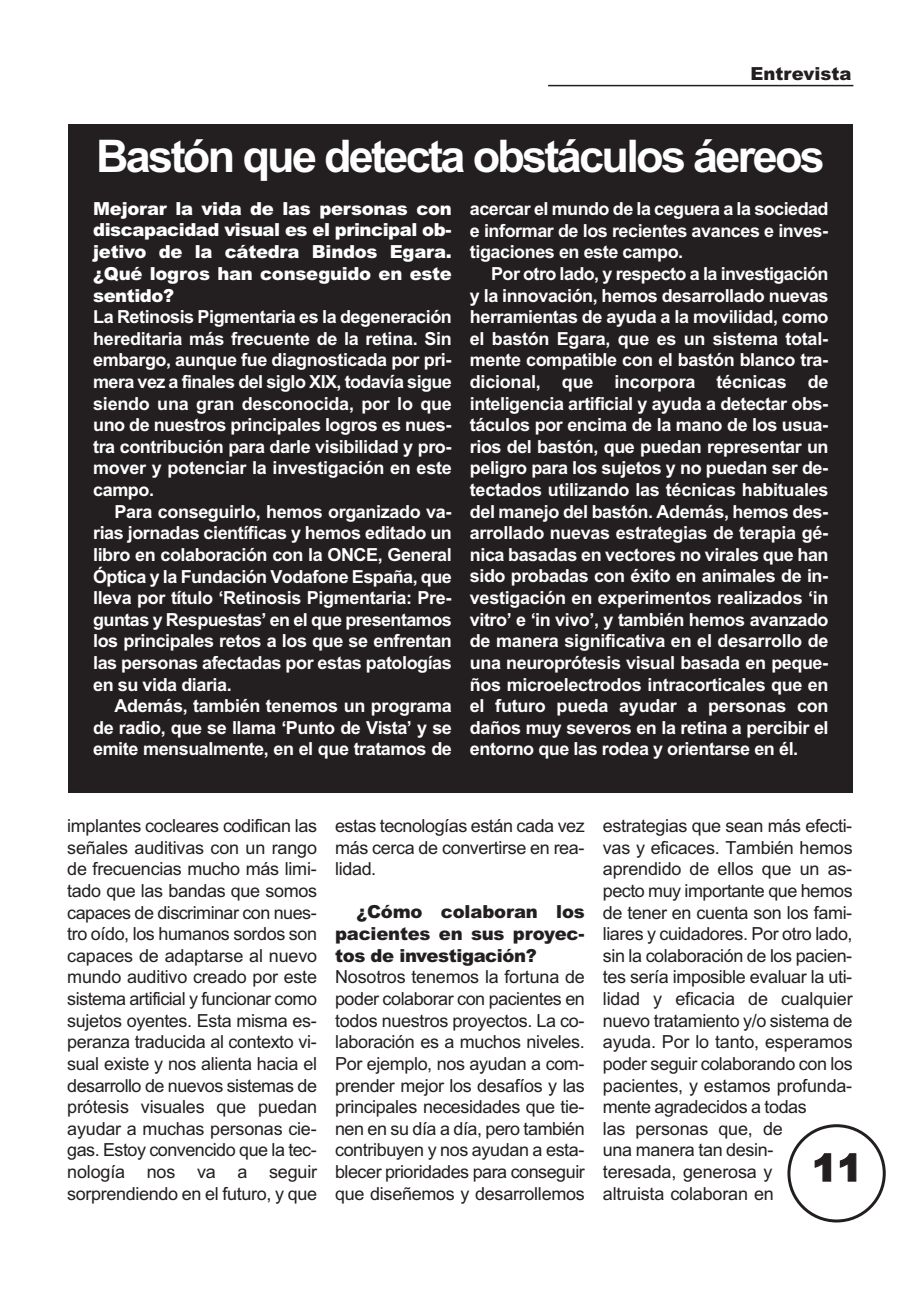
<style>
.page{position:relative;width:919px;height:1289px;background:#fff}
.page>*{position:absolute;margin:0;border:0;box-sizing:border-box;transform-origin:0 0}
.t1{font:700 45px "Arial";letter-spacing:-.06em;color:#fff}
.t2{font:900 37.5px "Arial";color:#231f20}
.t3{font:700 18px/21.6px "Arial";letter-spacing:-.025em;color:#fff;text-align:justify}
.t4{font:18px/21.6px "Arial";letter-spacing:-.02em;color:#231f20;text-align:justify}
.t5{font:900 18px/21.6px "Arial";letter-spacing:-.015em;color:#fff;text-align:justify}
.t6{font:900 18px/21.6px "Arial";letter-spacing:-.01em;color:#231f20;text-align:justify}
</style>
<div class="page">
<div style="left:68px;top:124px;width:784px;height:669px;background:#231f20"></div>
<svg style="left:787px;top:1124px;width:98px;height:98px"></svg>
<hr style="left:548px;top:85px;width:305px;height:1px;background:#231f20">
<p class="t6" style="left:750px;top:63px;width:102px">Entrevista</p>
<h1 class="t1" style="left:96px;top:130px;width:730px">Bastón que detecta obstáculos áereos</h1>
<p class="t5" style="left:93px;top:198px;width:360px">Mejorar la vida de las personas con discapacidad visual es el principal ob&shy;jetivo de la cátedra Bindos Egara. ¿Qué logros han conseguido en este sentido?</p>
<p class="t3" style="left:93px;top:306px;width:360px">La Retinosis Pigmentaria es la degeneración hereditaria más frecuente de la retina. Sin embargo, aunque fue diagnosticada por pri&shy;mera vez a finales del siglo XIX, todavía sigue siendo una gran desconocida, por lo que uno de nuestros principales logros es nues&shy;tra contribución para darle visibilidad y pro&shy;mover y potenciar la investigación en este campo.</p>
<p class="t3" style="left:93px;top:500px;width:360px;text-indent:21px">Para conseguirlo, hemos organizado va&shy;rias jornadas científicas y hemos editado un libro en colaboración con la ONCE, General Óptica y la Fundación Vodafone España, que lleva por título ‘Retinosis Pigmentaria: Pre&shy;guntas y Respuestas’ en el que presentamos los principales retos a los que se enfrentan las personas afectadas por estas patologías en su vida diaria.</p>
<p class="t3" style="left:93px;top:695px;width:360px;text-indent:21px">Además, también tenemos un programa de radio, que se llama ‘Punto de Vista’ y se emite mensualmente, en el que tratamos de</p>
<p class="t3" style="left:470px;top:198px;width:360px">acercar el mundo de la ceguera a la sociedad e informar de los recientes avances e inves&shy;tigaciones en este campo.</p>
<p class="t3" style="left:470px;top:263px;width:360px;text-indent:21px">Por otro lado, y respecto a la investigación y la innovación, hemos desarrollado nuevas herramientas de ayuda a la movilidad, como el bastón Egara, que es un sistema total&shy;mente compatible con el bastón blanco tra&shy;dicional, que incorpora técnicas de inteligencia artificial y ayuda a detectar obs&shy;táculos por encima de la mano de los usua&shy;rios del bastón, que puedan representar un peligro para los sujetos y no puedan ser de&shy;tectados utilizando las técnicas habituales del manejo del bastón. Además, hemos des&shy;arrollado nuevas estrategias de terapia gé&shy;nica basadas en vectores no virales que han sido probadas con éxito en animales de in&shy;vestigación en experimentos realizados ‘in vitro’ e ‘in vivo’, y también hemos avanzado de manera significativa en el desarrollo de una neuroprótesis visual basada en peque&shy;ños microelectrodos intracorticales que en el futuro pueda ayudar a personas con daños muy severos en la retina a percibir el entorno que las rodea y orientarse en él.</p>
<p class="t4" style="left:67px;top:815px;width:251px">implantes cocleares codifican las señales auditivas con un rango de frecuencias mucho más limi&shy;tado que las bandas que somos capaces de discriminar con nues&shy;tro oído, los humanos sordos son capaces de adaptarse al nuevo mundo auditivo creado por este sistema artificial y funcionar como sujetos oyentes. Esta misma es&shy;peranza traducida al contexto vi&shy;sual existe y nos alienta hacia el desarrollo de nuevos sistemas de prótesis visuales que puedan ayudar a muchas personas cie&shy;gas. Estoy convencido que la tec&shy;nología nos va a seguir sorprendiendo en el futuro, y que</p>
<p class="t4" style="left:335px;top:815px;width:251px">estas tecnologías están cada vez más cerca de convertirse en rea&shy;lidad.</p>
<p class="t6" style="left:335px;top:901px;width:251px;text-indent:21px">¿Cómo colaboran los pacientes en sus proyec&shy;tos de investigación?</p>
<p class="t4" style="left:335px;top:966px;width:251px">Nosotros tenemos la fortuna de poder colaborar con pacientes en todos nuestros proyectos. La co&shy;laboración es a muchos niveles.<br>Por ejemplo, nos ayudan a com&shy;prender mejor los desafíos y las principales necesidades que tie&shy;nen en su día a día, pero también contribuyen y nos ayudan a esta&shy;blecer prioridades para conseguir que diseñemos y desarrollemos</p>
<p class="t4" style="left:603px;top:815px;width:251px;text-align:left">estrategias que sean más efecti&shy;vas y eficaces. También hemos aprendido de ellos que un as&shy;pecto muy importante que hemos de tener en cuenta son los fami&shy;liares y cuidadores. Por otro lado, sin la colaboración de los pacien&shy;tes sería imposible evaluar la uti&shy;lidad y eficacia de cualquier nuevo tratamiento y/o sistema de ayuda. Por lo tanto, esperamos poder seguir colaborando con los pacientes, y estamos profunda&shy;mente agradecidos a todas<br>las personas que, de<br>una manera tan desin-<br>teresada, generosa y<br>altruista colaboran en</p>
<h2 class="t2" style="left:812px;top:1146px;width:52px">11</h2>
</div>
